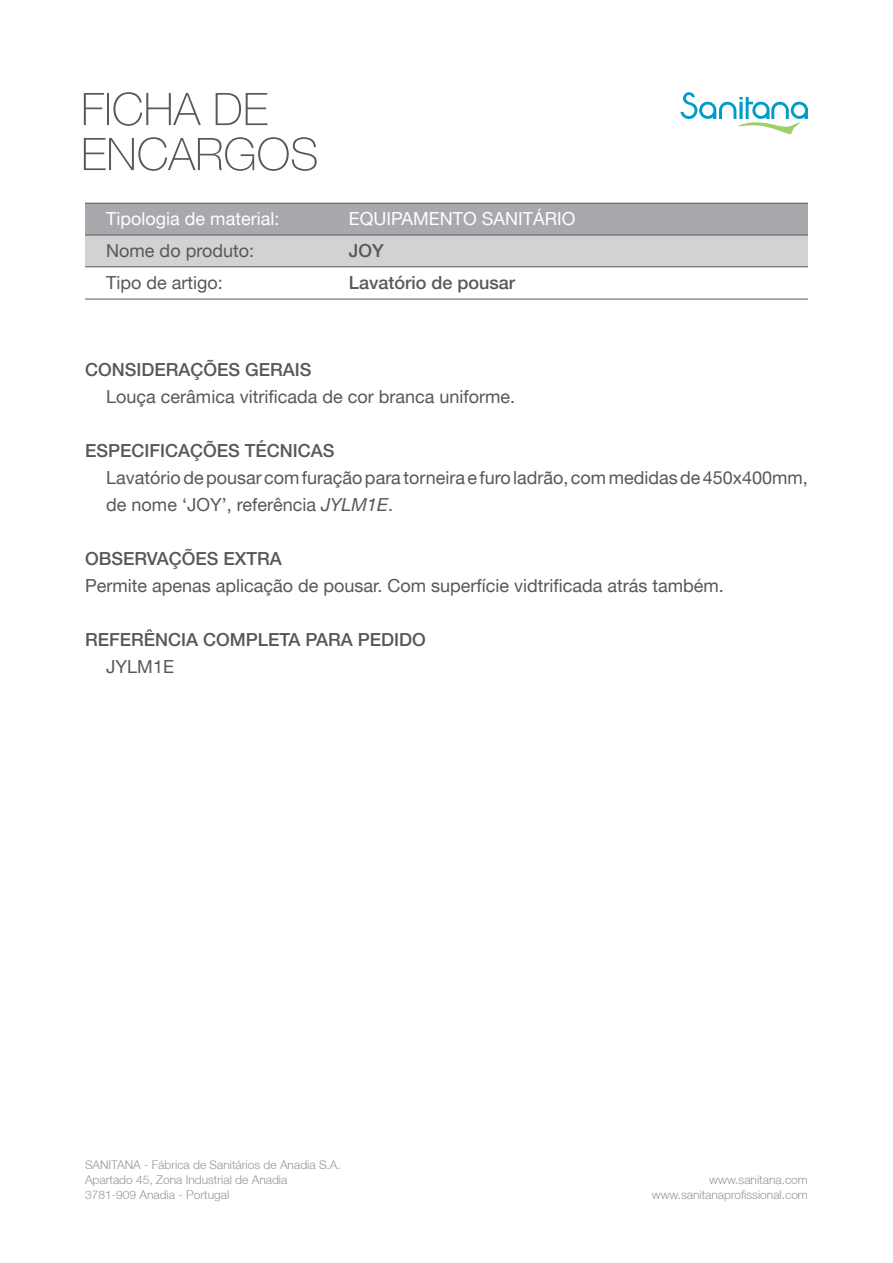
<style>
.page{position:relative;width:893px;height:1263px;background:#fff}
.page>*{position:absolute;margin:0;border:0;box-sizing:border-box;transform-origin:0 0}
.t1{font:18px/27px "Helvetica Neue LT";color:#57585a}
.t2{font:500 18px "Helvetica Neue LT";color:#57585a}
.t3{font:18px "Helvetica Neue LT";color:#fff}
.t4{font:300 12px "Helvetica Neue LT";color:#939598}
.s1{font-style:italic}
</style>
<div class="page">
<div style="left:85px;top:203px;width:723px;height:32px;background:#a8a9ad"></div>
<div style="left:85px;top:235px;width:723px;height:32px;background:#d1d2d4"></div>
<svg style="left:680px;top:92px;width:128px;height:43px"></svg>
<hr style="left:85px;top:266px;width:723px;height:1px;background:#57585a">
<hr style="left:85px;top:235px;width:723px;height:1px;background:#57585a">
<hr style="left:85px;top:299px;width:723px;height:1px;background:#57585a">
<hr style="left:85px;top:203px;width:723px;height:1px;background:#57585a">
<svg style="left:84px;top:137px;width:233px;height:34px"></svg>
<svg style="left:84px;top:92px;width:183px;height:34px"></svg>
<p class="t3" style="left:106px;top:208px;width:175px">Tipologia de material:</p>
<p class="t3" style="left:349px;top:208px;width:228px">EQUIPAMENTO SANITÁRIO</p>
<p class="t1" style="left:106px;top:237px;width:149px">Nome do produto:</p>
<p class="t1" style="left:106px;top:269px;width:118px">Tipo de artigo:</p>
<p class="t2" style="left:349px;top:240px;width:37px">JOY</p>
<p class="t2" style="left:349px;top:272px;width:168px">Lavatório de pousar</p>
<p class="t2" style="left:85px;top:358px;width:228px">CONSIDERAÇÕES GERAIS</p>
<p class="t1" style="left:106px;top:382px;width:410px">Louça cerâmica vitrificada de cor branca uniforme.</p>
<p class="t2" style="left:85px;top:439px;width:251px">ESPECIFICAÇÕES TÉCNICAS</p>
<p class="t1" style="left:106px;top:463px;width:703px">Lavatório de pousar com furação para torneira e furo ladrão, com medidas de 450x400mm, de nome ‘JOY’, referência <span class="s1">JYLM1E</span>.</p>
<p class="t2" style="left:85px;top:547px;width:198px">OBSERVAÇÕES EXTRA</p>
<p class="t1" style="left:85px;top:571px;width:640px">Permite apenas aplicação de pousar. Com superfície vidtrificada atrás também.</p>
<p class="t2" style="left:85px;top:628px;width:342px">REFERÊNCIA COMPLETA PARA PEDIDO</p>
<p class="t1" style="left:106px;top:652px;width:69px">JYLM1E</p>
<p class="t4" style="left:85px;top:1157px;width:257px">SANITANA - Fábrica de Sanitários de Anadia S.A.</p>
<p class="t4" style="left:85px;top:1172px;width:204px">Apartado 45, Zona Industrial de Anadia</p>
<p class="t4" style="left:85px;top:1187px;width:146px">3781-909 Anadia - Portugal</p>
<p class="t4" style="left:709px;top:1172px;width:100px">www.sanitana.com</p>
<p class="t4" style="left:652px;top:1187px;width:158px">www.sanitanaprofissional.com</p>
</div>
